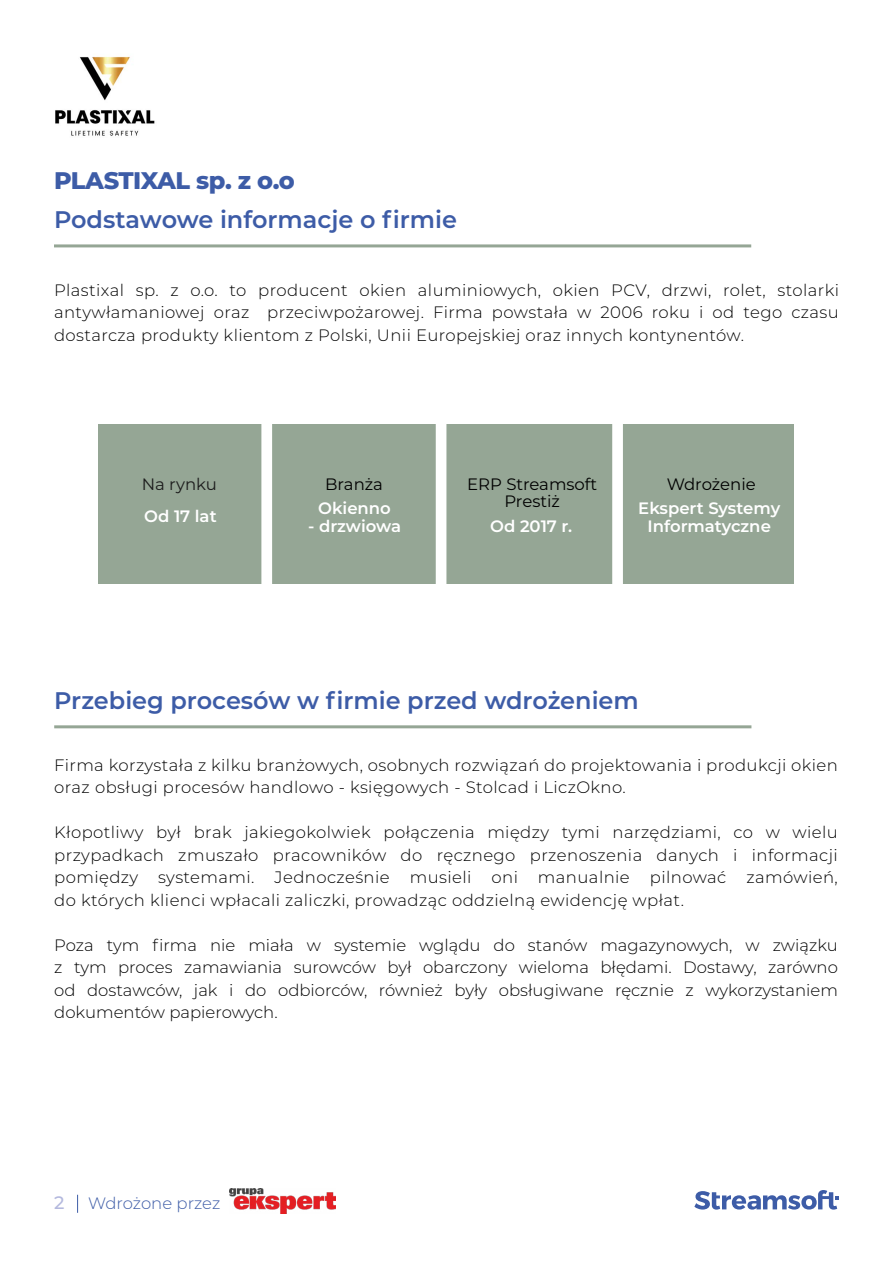
<style>
.page{position:relative;width:893px;height:1263px;background:#fff}
.page>*{position:absolute;margin:0;border:0;box-sizing:border-box;transform-origin:0 0}
.t1{font:600 24px "Montserrat";color:#3d5ca7}
.t2{font:800 24px "Montserrat";letter-spacing:-.02em;color:#3d5ca7}
.t3{font:500 18px "Montserrat";color:#b4b9de}
.t4{font:300 16.5px/22.5px "Montserrat";letter-spacing:.025em;color:#000;text-align:justify}
.t5{font:600 16.5px/18px "Montserrat";color:#fff;text-align:center}
.t6{font:16.5px/16.5px "Montserrat";color:#000;text-align:center}
.t7{font:300 16.5px "Montserrat";letter-spacing:-.005em;color:#3d5ca7}
.t8{font:16.5px "Montserrat";color:#1c1c1c}
</style>
<div class="page">
<svg style="left:694px;top:1190px;width:145px;height:19px"></svg>
<svg style="left:77px;top:1195px;width:1px;height:18px"></svg>
<img style="left:230px;top:1189px;width:105px;height:25px">
<div style="left:98px;top:424px;width:695px;height:160px;background:#95a695"></div>
<div style="left:261px;top:385px;width:11px;height:278px;background:#fff"></div>
<div style="left:436px;top:383px;width:10px;height:278px;background:#fff"></div>
<div style="left:612px;top:382px;width:11px;height:278px;background:#fff"></div>
<hr style="left:54px;top:244px;width:697px;height:3px;background:#95a695">
<hr style="left:54px;top:725px;width:697px;height:3px;background:#95a695">
<img style="left:55px;top:56px;width:100px;height:80px">
<h1 class="t2" style="left:54px;top:163px;width:242px">PLASTIXAL sp. z o.o</h1>
<h1 class="t1" style="left:54px;top:203px;width:404px">Podstawowe informacje o firmie</h1>
<p class="t4" style="left:54px;top:278px;width:786px">Plastixal sp. z o.o. to producent okien aluminiowych, okien PCV, drzwi, rolet, stolarki antywłamaniowej oraz przeciwpożarowej. Firma powstała w 2006 roku i od tego czasu dostarcza produkty klientom z Polski, Unii Europejskiej oraz innych kontynentów.</p>
<p class="t8" style="left:142px;top:473px;width:77px">Na rynku</p>
<p class="t6" style="left:325px;top:476px;width:59px">Branża</p>
<p class="t5" style="left:318px;top:498px;width:74px">Okienno</p>
<p class="t5" style="left:308px;top:516px;width:95px">- drzwiowa</p>
<p class="t5" style="left:144px;top:506px;width:74px">Od 17 lat</p>
<p class="t6" style="left:467px;top:475px;width:132px">ERP Streamsoft<br>Prestiż</p>
<p class="t5" style="left:490px;top:516px;width:84px">Od 2017 r.</p>
<p class="t6" style="left:667px;top:475px;width:91px">Wdrożenie</p>
<p class="t5" style="left:638px;top:498px;width:143px">Ekspert Systemy<br>Informatyczne</p>
<h1 class="t1" style="left:54px;top:684px;width:586px">Przebieg procesów w firmie przed wdrożeniem</h1>
<p class="t4" style="left:54px;top:753px;width:785px">Firma korzystała z kilku branżowych, osobnych rozwiązań do projektowania i produkcji okien oraz obsługi procesów handlowo - księgowych - Stolcad i LiczOkno.</p>
<p class="t4" style="left:54px;top:821px;width:785px">Kłopotliwy był brak jakiegokolwiek połączenia między tymi narzędziami, co w wielu przypadkach zmuszało pracowników do ręcznego przenoszenia danych i informacji pomiędzy systemami. Jednocześnie musieli oni manualnie pilnować zamówień, do których klienci wpłacali zaliczki, prowadząc oddzielną ewidencję wpłat.</p>
<p class="t4" style="left:54px;top:933px;width:785px">Poza tym firma nie miała w systemie wglądu do stanów magazynowych, w związku z tym proces zamawiania surowców był obarczony wieloma błędami. Dostawy, zarówno od dostawców, jak i do odbiorców, również były obsługiwane ręcznie z wykorzystaniem dokumentów papierowych.</p>
<p class="t3" style="left:54px;top:1190px;width:12px">2</p>
<p class="t7" style="left:88px;top:1192px;width:134px">Wdrożone przez</p>
</div>
